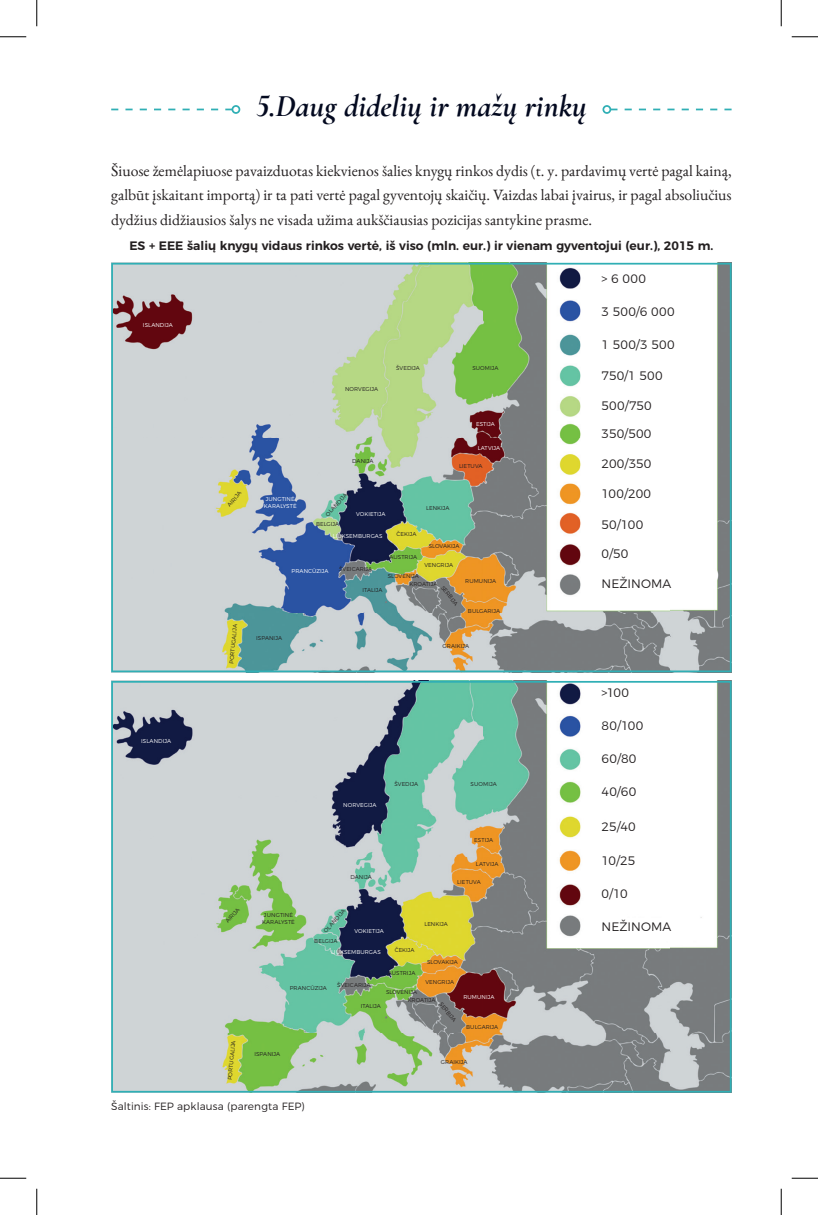
<style>
.page{position:relative;width:818px;height:1215px;background:#fff}
.page>*{position:absolute;margin:0;border:0;box-sizing:border-box;transform-origin:0 0}
.t1{font:italic 700 31.5px "Cormorant Garamond";color:#03091f}
.t2{font:15.75px/24.5px "EB Garamond";color:#231f20;text-align:justify}
.t3{font:300 12.25px "Montserrat";letter-spacing:.005em;color:#231f20}
.t4{font:600 12.25px "Montserrat";color:#231f20}
.t5{font:300 10.5px "Montserrat";letter-spacing:.01em;color:#231f20}
.t6{font:300 5.6px "Montserrat";letter-spacing:.01em;color:#231f20}
.t7{font:300 5.6px "Montserrat";letter-spacing:.01em;color:#fff}
</style>
<div class="page">
<svg style="left:111px;top:109px;width:120px;height:1px"></svg>
<div style="left:231px;top:105px;width:9px;height:9px;border:2px solid #30afb5;border-radius:50%"></div>
<svg style="left:611px;top:109px;width:120px;height:1px"></svg>
<div style="left:602px;top:105px;width:9px;height:9px;border:2px solid #30afb5;border-radius:50%"></div>
<img style="left:114px;top:266px;width:614px;height:403px">
<div style="left:111px;top:263px;width:620px;height:409px;border:2px solid #30afb5"></div>
<img style="left:114px;top:684px;width:614px;height:405px">
<div style="left:111px;top:681px;width:620px;height:411px;border:2px solid #30afb5"></div>
<svg style="left:0;top:36px;width:26px;height:1px"></svg>
<svg style="left:791px;top:36px;width:27px;height:1px"></svg>
<svg style="left:0;top:1177px;width:26px;height:1px"></svg>
<svg style="left:791px;top:1177px;width:27px;height:1px"></svg>
<svg style="left:36px;top:0;width:1px;height:26px"></svg>
<svg style="left:36px;top:1188px;width:1px;height:26px"></svg>
<svg style="left:781px;top:0;width:1px;height:26px"></svg>
<svg style="left:781px;top:1188px;width:1px;height:26px"></svg>
<h1 class="t1" style="left:256px;top:87px;width:332px">5.Daug didelių ir mažų rinkų</h1>
<p class="t2" style="left:111px;top:158px;width:622px">Šiuose žemėlapiuose pavaizduotas kiekvienos šalies knygų rinkos dydis (t. y. pardavimų vertė pagal kainą, galbūt įskaitant importą) ir ta pati vertė pagal gyventojų skaičių. Vaizdas labai įvairus, ir pagal absoliučius dydžius didžiausios šalys ne visada užima aukščiausias pozicijas santykine prasme.</p>
<h3 class="t4" style="left:129px;top:235px;width:585px">ES + EEE šalių knygų vidaus rinkos vertė, iš viso (mln. eur.) ir vienam gyventojui (eur.), 2015 m.</h3>
<h3 class="t3" style="left:601px;top:269px;width:46px">&gt; 6 000</h3>
<h3 class="t3" style="left:601px;top:302px;width:75px">3 500/6 000</h3>
<h3 class="t3" style="left:601px;top:335px;width:75px">1 500/3 500</h3>
<h3 class="t3" style="left:601px;top:366px;width:63px">750/1 500</h3>
<h3 class="t3" style="left:601px;top:396px;width:52px">500/750</h3>
<h3 class="t3" style="left:601px;top:423px;width:51px">350/500</h3>
<h3 class="t3" style="left:601px;top:453px;width:51px">200/350</h3>
<h3 class="t3" style="left:601px;top:484px;width:51px">100/200</h3>
<h3 class="t3" style="left:601px;top:514px;width:43px">50/100</h3>
<h3 class="t3" style="left:601px;top:543px;width:28px">0/50</h3>
<p class="t7" style="left:143px;top:320px;width:31px">ISLANDIJA</p>
<p class="t6" style="left:396px;top:363px;width:25px">ŠVEDIJA</p>
<p class="t6" style="left:472px;top:363px;width:28px">SUOMIJA</p>
<p class="t6" style="left:345px;top:384px;width:35px">NORVEGIJA</p>
<p class="t7" style="left:476px;top:419px;width:20px">ESTIJA</p>
<p class="t7" style="left:477px;top:444px;width:24px">LATVIJA</p>
<p class="t6" style="left:352px;top:456px;width:23px">DANIJA</p>
<p class="t6" style="left:459px;top:461px;width:25px">LIETUVA</p>
<p class="t6" style="left:225px;top:503px;width:20px;rotate:-49deg">AIRIJA</p>
<p class="t6" style="left:323px;top:512px;width:31px;rotate:-48deg">OLANDIJA</p>
<p class="t7" style="left:266px;top:495px;width:31px">JUNGTINĖ</p>
<p class="t7" style="left:264px;top:502px;width:34px">KARALYSTĖ</p>
<p class="t6" style="left:426px;top:504px;width:25px">LENKIJA</p>
<p class="t7" style="left:356px;top:510px;width:31px">VOKIETIJA</p>
<p class="t6" style="left:316px;top:520px;width:25px">BELGIJA</p>
<p class="t7" style="left:333px;top:531px;width:51px">LIUKSEMBURGAS</p>
<p class="t6" style="left:396px;top:530px;width:21px">ČEKIJA</p>
<p class="t6" style="left:429px;top:541px;width:32px">SLOVAKIJA</p>
<p class="t6" style="left:389px;top:552px;width:29px">AUSTRIJA</p>
<p class="t7" style="left:141px;top:736px;width:31px">ISLANDIJA</p>
<p class="t6" style="left:227px;top:663px;width:41px;rotate:-85deg">PORTUGALIJA</p>
<p class="t7" style="left:291px;top:567px;width:38px">PRANCŪZIJA</p>
<p class="t6" style="left:256px;top:634px;width:27px">ISPANIJA</p>
<p class="t6" style="left:424px;top:561px;width:30px">VENGRIJA</p>
<p class="t6" style="left:339px;top:565px;width:35px">ŠVEICARIJA</p>
<p class="t6" style="left:388px;top:571px;width:33px">SLOVĖNIJA</p>
<p class="t6" style="left:465px;top:577px;width:32px">RUMUNIJA</p>
<p class="t6" style="left:409px;top:579px;width:29px">KROATIJA</p>
<p class="t6" style="left:446px;top:583px;width:25px;rotate:52deg">SERBIJA</p>
<p class="t6" style="left:362px;top:585px;width:21px">ITALIJA</p>
<p class="t6" style="left:468px;top:607px;width:34px">BULGARIJA</p>
<p class="t6" style="left:442px;top:641px;width:28px">GRAIKIJA</p>
<p class="t6" style="left:223px;top:919px;width:20px;rotate:-49deg">AIRIJA</p>
<p class="t6" style="left:225px;top:1079px;width:41px;rotate:-85deg">PORTUGALIJA</p>
<p class="t6" style="left:264px;top:911px;width:31px">JUNGTINĖ</p>
<p class="t6" style="left:262px;top:918px;width:34px">KARALYSTĖ</p>
<p class="t7" style="left:343px;top:800px;width:35px">NORVEGIJA</p>
<p class="t6" style="left:394px;top:779px;width:25px">ŠVEDIJA</p>
<p class="t6" style="left:470px;top:779px;width:28px">SUOMIJA</p>
<p class="t6" style="left:350px;top:872px;width:23px">DANIJA</p>
<p class="t6" style="left:321px;top:928px;width:31px;rotate:-48deg">OLANDIJA</p>
<p class="t7" style="left:354px;top:926px;width:31px">VOKIETIJA</p>
<p class="t6" style="left:314px;top:936px;width:25px">BELGIJA</p>
<p class="t7" style="left:331px;top:947px;width:51px">LIUKSEMBURGAS</p>
<p class="t6" style="left:474px;top:835px;width:20px">ESTIJA</p>
<p class="t6" style="left:476px;top:860px;width:24px">LATVIJA</p>
<p class="t6" style="left:457px;top:877px;width:25px">LIETUVA</p>
<p class="t6" style="left:395px;top:946px;width:21px">ČEKIJA</p>
<p class="t6" style="left:424px;top:920px;width:25px">LENKIJA</p>
<p class="t6" style="left:427px;top:958px;width:32px">SLOVAKIJA</p>
<p class="t6" style="left:388px;top:968px;width:29px">AUSTRIJA</p>
<p class="t6" style="left:290px;top:983px;width:38px">PRANCŪZIJA</p>
<p class="t6" style="left:254px;top:1050px;width:27px">ISPANIJA</p>
<p class="t6" style="left:425px;top:977px;width:30px">VENGRIJA</p>
<p class="t6" style="left:337px;top:981px;width:35px">ŠVEICARIJA</p>
<p class="t6" style="left:386px;top:987px;width:33px">SLOVĖNIJA</p>
<p class="t7" style="left:463px;top:993px;width:32px">RUMUNIJA</p>
<p class="t6" style="left:408px;top:995px;width:29px">KROATIJA</p>
<p class="t6" style="left:444px;top:999px;width:25px;rotate:52deg">SERBIJA</p>
<p class="t6" style="left:361px;top:1001px;width:21px">ITALIJA</p>
<p class="t6" style="left:466px;top:1023px;width:34px">BULGARIJA</p>
<p class="t6" style="left:441px;top:1057px;width:28px">GRAIKIJA</p>
<h3 class="t5" style="left:111px;top:1097px;width:195px">Šaltinis: FEP apklausa (parengta FEP)</h3>
<h3 class="t3" style="left:601px;top:574px;width:71px">NEŽINOMA</h3>
<h3 class="t3" style="left:601px;top:683px;width:29px">&gt;100</h3>
<h3 class="t3" style="left:601px;top:716px;width:43px">80/100</h3>
<h3 class="t3" style="left:601px;top:749px;width:36px">60/80</h3>
<h3 class="t3" style="left:601px;top:782px;width:36px">40/60</h3>
<h3 class="t3" style="left:601px;top:816px;width:36px">25/40</h3>
<h3 class="t3" style="left:601px;top:851px;width:35px">10/25</h3>
<h3 class="t3" style="left:601px;top:884px;width:28px">0/10</h3>
<h3 class="t3" style="left:601px;top:917px;width:71px">NEŽINOMA</h3>
</div>
